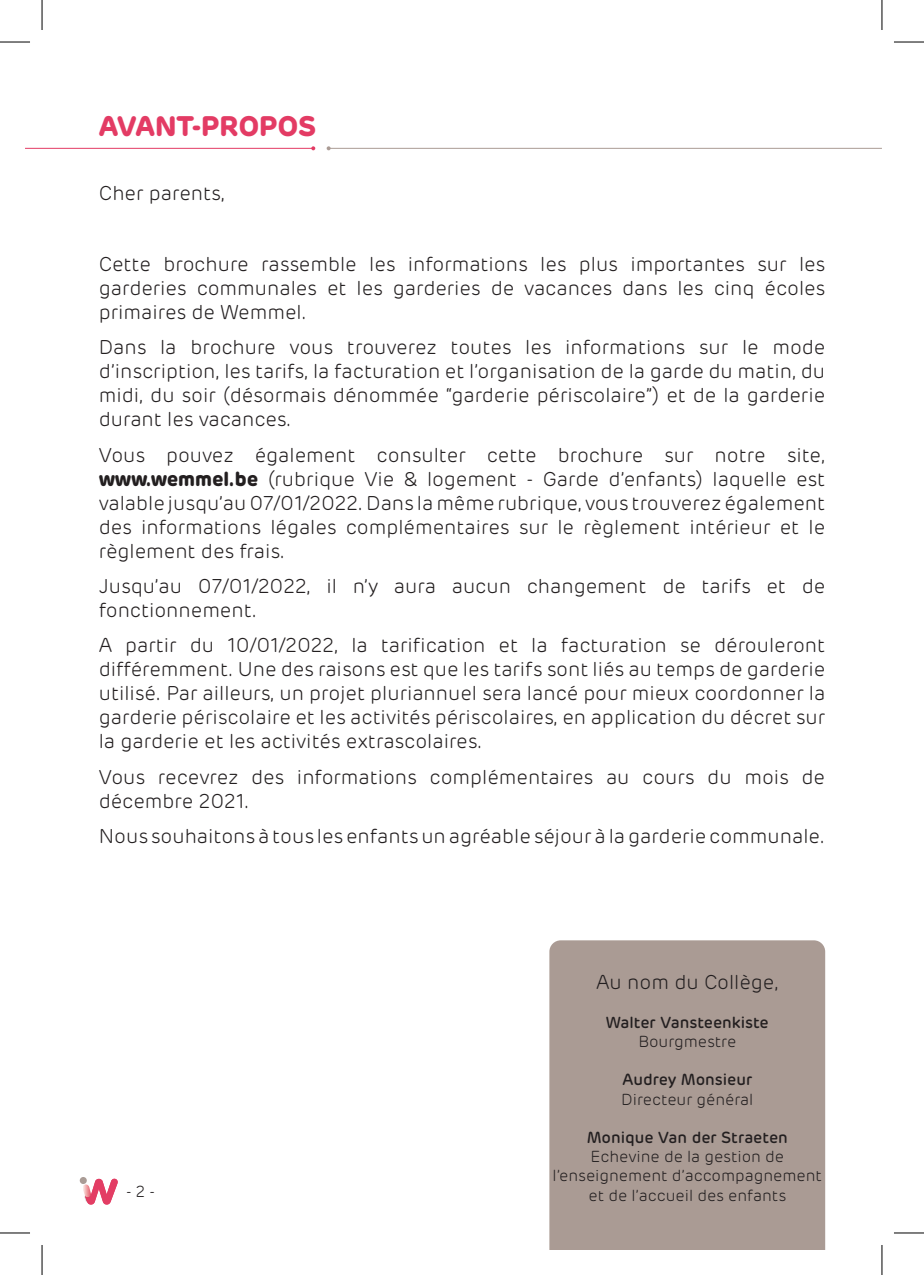
<style>
.page{position:relative;width:924px;height:1275px;background:#fff}
.page>*{position:absolute;margin:0;border:0;box-sizing:border-box;transform-origin:0 0}
.t1{font:700 28px "Rubrik";color:#e33b64}
.t2{font:300 20px/24px "Rubrik";color:#231f20;text-align:justify}
.t3{font:300 16px/19.2px "Rubrik";color:#231f20;text-align:center}
.t4{font:500 16px "Rubrik";color:#231f20}
.s1{font-weight:700}
</style>
<div class="page">
<div style="left:80px;top:1177px;width:7px;height:7px;background:#aa9c96;border-radius:50%"></div>
<svg style="left:83px;top:1178px;width:35px;height:26px"></svg>
<hr style="left:25px;top:148px;width:288px;height:1px;background:#e33b64">
<svg style="left:311px;top:146px;width:4px;height:4px"></svg>
<hr style="left:328px;top:148px;width:553px;height:1px;background:#aa9b94">
<svg style="left:326px;top:146px;width:4px;height:4px"></svg>
<div style="left:549px;top:940px;width:275px;height:310px;background:#aa9b94"></div>
<hr style="left:0;top:42px;width:30px;height:1px;background:#000">
<hr style="left:893px;top:42px;width:30px;height:1px;background:#000">
<hr style="left:0;top:1232px;width:30px;height:1px;background:#000">
<hr style="left:893px;top:1232px;width:30px;height:1px;background:#000">
<hr style="left:42px;top:0;width:1px;height:30px;background:#000">
<hr style="left:42px;top:1245px;width:1px;height:30px;background:#000">
<hr style="left:881px;top:0;width:1px;height:30px;background:#000">
<hr style="left:881px;top:1245px;width:1px;height:30px;background:#000">
<h1 class="t1" style="left:99px;top:108px;width:219px">AVANT-PROPOS</h1>
<p class="t2" style="left:99px;top:182px;width:127px">Cher parents,</p>
<p class="t2" style="left:99px;top:252px;width:727px">Cette brochure rassemble les informations les plus importantes sur les garderies communales et les garderies de vacances dans les cinq écoles primaires de Wemmel.</p>
<p class="t2" style="left:99px;top:336px;width:727px">Dans la brochure vous trouverez toutes les informations sur le mode d’inscription, les tarifs, la facturation et l’organisation de la garde du matin, du midi, du soir (désormais dénommée “garderie périscolaire”) et de la garderie durant les vacances.</p>
<p class="t2" style="left:99px;top:443px;width:727px">Vous pouvez également consulter cette brochure sur notre site, <span class="s1">www.wemmel.be</span> (rubrique Vie &amp; logement - Garde d’enfants) laquelle est valable jusqu’au 07/01/2022. Dans la même rubrique, vous trouverez également des informations légales complémentaires sur le règlement intérieur et le règlement des frais.</p>
<p class="t2" style="left:99px;top:574px;width:727px">Jusqu’au 07/01/2022, il n’y aura aucun changement de tarifs et de fonctionnement.</p>
<p class="t2" style="left:99px;top:634px;width:727px">A partir du 10/01/2022, la tarification et la facturation se dérouleront différemment. Une des raisons est que les tarifs sont liés au temps de garderie utilisé. Par ailleurs, un projet pluriannuel sera lancé pour mieux coordonner la garderie périscolaire et les activités périscolaires, en application du décret sur la garderie et les activités extrascolaires.</p>
<p class="t2" style="left:99px;top:765px;width:727px">Vous recevrez des informations complémentaires au cours du mois de décembre 2021.</p>
<p class="t2" style="left:99px;top:824px;width:727px">Nous souhaitons à tous les enfants un agréable séjour à la garderie communale.</p>
<p class="t3" style="left:126px;top:1182px;width:30px">- 2 -</p>
<p class="t2" style="left:595px;top:971px;width:184px">Au nom du Collège,</p>
<p class="t4" style="left:605px;top:1012px;width:164px">Walter Vansteenkiste</p>
<p class="t3" style="left:638px;top:1032px;width:99px">Bourgmestre</p>
<p class="t4" style="left:622px;top:1070px;width:131px">Audrey Monsieur</p>
<p class="t3" style="left:621px;top:1090px;width:133px">Directeur général</p>
<p class="t4" style="left:586px;top:1127px;width:202px">Monique Van der Straeten</p>
<p class="t3" style="left:552px;top:1147px;width:271px">Echevine de la gestion de l’enseignement d’accompagnement et de l’accueil des enfants</p>
</div>
